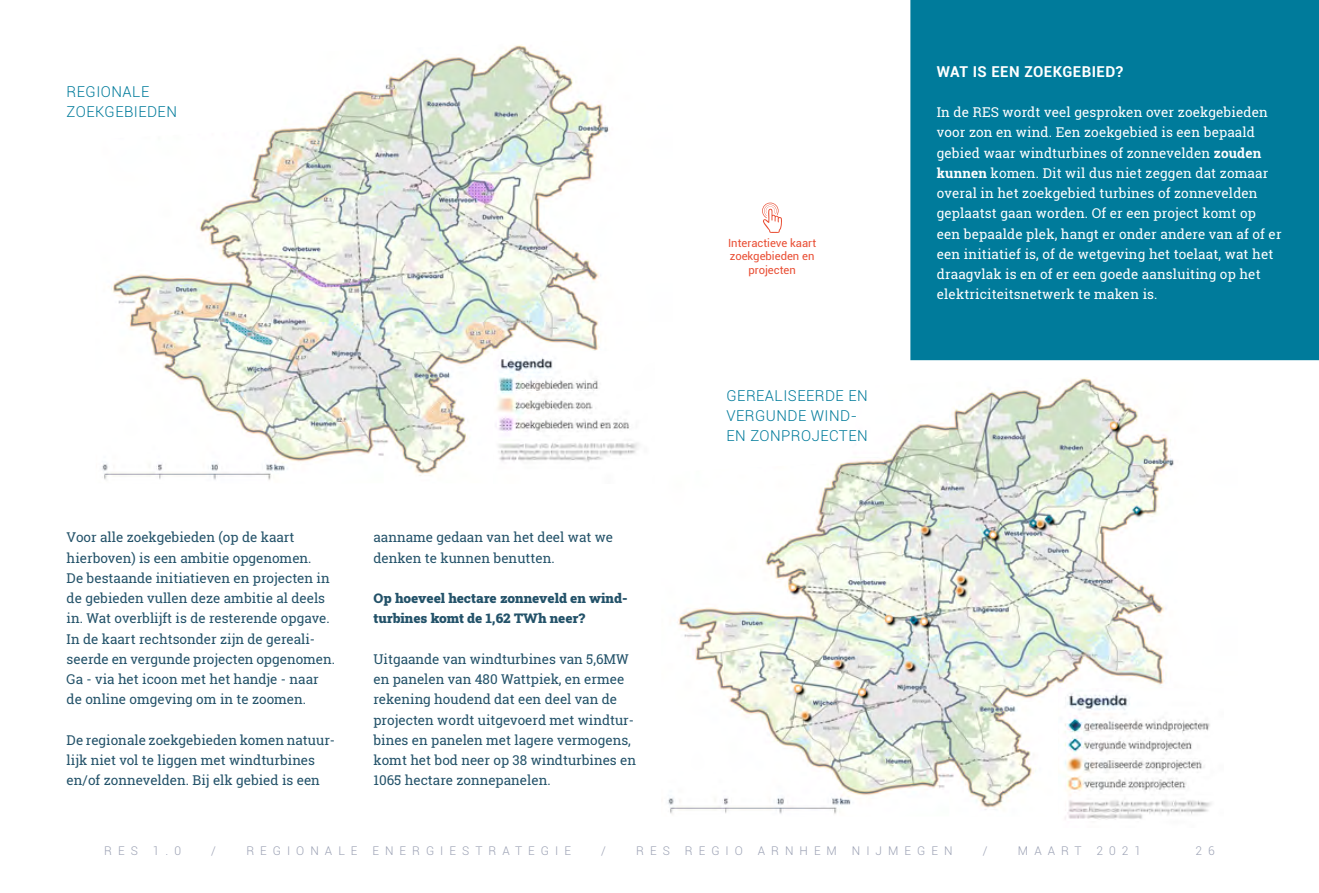
<style>
.page{position:relative;width:1319px;height:893px;background:#fff}
.page>*{position:absolute;margin:0;border:0;box-sizing:border-box;transform-origin:0 0}
.t1{font:300 15px/20.2px "Roboto";letter-spacing:.03em;color:#007b9b}
.t2{font:700 15px "Roboto";letter-spacing:.03em;color:#fff}
.t3{font:13.5px/20.2px "Roboto Slab";color:#235269}
.t4{font:13.5px/20.2px "Roboto Slab";letter-spacing:.01em;color:#fff}
.t5{font:900 13.5px/20.2px "Roboto Slab";color:#235269}
.t6{font:300 12px "Roboto";letter-spacing:.5em;color:#9ba1b4}
.t7{font:11.25px/13.5px "Roboto";color:#e94f35;text-align:center}
.s1{font-weight:700}
</style>
<div class="page">
<img style="left:102px;top:45px;width:507px;height:435px">
<img style="left:493px;top:351px;width:146px;height:129px">
<img style="left:668px;top:377px;width:506px;height:437px">
<img style="left:1058px;top:688px;width:154px;height:131px">
<div style="left:910px;top:0;width:408px;height:360px;background:#007b9b"></div>
<svg style="left:762px;top:203px;width:20px;height:30px"></svg>
<p class="t1" style="left:67px;top:81px;width:112px">REGIONALE<br>ZOEKGEBIEDEN</p>
<p class="t3" style="left:67px;top:527px;width:270px">Voor alle zoekgebieden (op de kaart hierboven) is een ambitie opgenomen.<br>De bestaande initiatieven en projecten in de gebieden vullen deze ambitie al deels in. Wat overblijft is de resterende opgave.<br>In de kaart rechtsonder zijn de gereali&shy;seerde en vergunde projecten opgenomen.<br>Ga - via het icoon met het handje - naar de online omgeving om in te zoomen.</p>
<p class="t3" style="left:67px;top:730px;width:270px">De regionale zoekgebieden komen natuur&shy;lijk niet vol te liggen met windturbines en/of zonnevelden. Bij elk gebied is een</p>
<p class="t3" style="left:373px;top:527px;width:241px">aanname gedaan van het deel wat we denken te kunnen benutten.</p>
<p class="t5" style="left:373px;top:588px;width:255px">Op hoeveel hectare zonneveld en wind&shy;turbines komt de 1,62 TWh neer?</p>
<p class="t3" style="left:373px;top:649px;width:264px">Uitgaande van windturbines van 5,6MW en panelen van 480 Wattpiek, en ermee rekening houdend dat een deel van de projecten wordt uitgevoerd met windtur&shy;bines en panelen met lagere vermogens, komt het bod neer op 38 windturbines en 1065 hectare zonnepanelen.</p>
<p class="t7" style="left:728px;top:236px;width:89px">Interactieve kaart zoekgebieden en projecten</p>
<p class="t1" style="left:726px;top:385px;width:143px">GEREALISEERDE EN<br>VERGUNDE WIND-<br>EN ZONPROJECTEN</p>
<p class="t2" style="left:936px;top:61px;width:188px">WAT IS EEN ZOEKGEBIED?</p>
<p class="t4" style="left:936px;top:102px;width:346px">In de RES wordt veel gesproken over zoekgebieden voor zon en wind. Een zoekgebied is een bepaald gebied waar windturbines of zonnevelden <span class="s1">zouden kunnen</span> komen. Dit wil dus niet zeggen dat zomaar overal in het zoekgebied turbines of zonnevelden geplaatst gaan worden. Of er een project komt op een bepaalde plek, hangt er onder andere van af of er een initiatief is, of de wetgeving het toelaat, wat het draagvlak is en of er een goede aansluiting op het elektriciteitsnetwerk te maken is.</p>
<p class="t6" style="left:104px;top:842px;width:78px">RES 1.0</p>
<p class="t6" style="left:211px;top:842px;width:6px">/</p>
<p class="t6" style="left:246px;top:842px;width:326px">REGIONALE ENERGIESTRATEGIE</p>
<p class="t6" style="left:601px;top:842px;width:6px">/</p>
<p class="t6" style="left:636px;top:842px;width:318px">RES REGIO ARNHEM NIJMEGEN</p>
<p class="t6" style="left:982px;top:842px;width:6px">/</p>
<p class="t6" style="left:1017px;top:842px;width:125px">MAART 2021</p>
<p class="t6" style="left:1195px;top:842px;width:21px">2 6</p>
</div>
